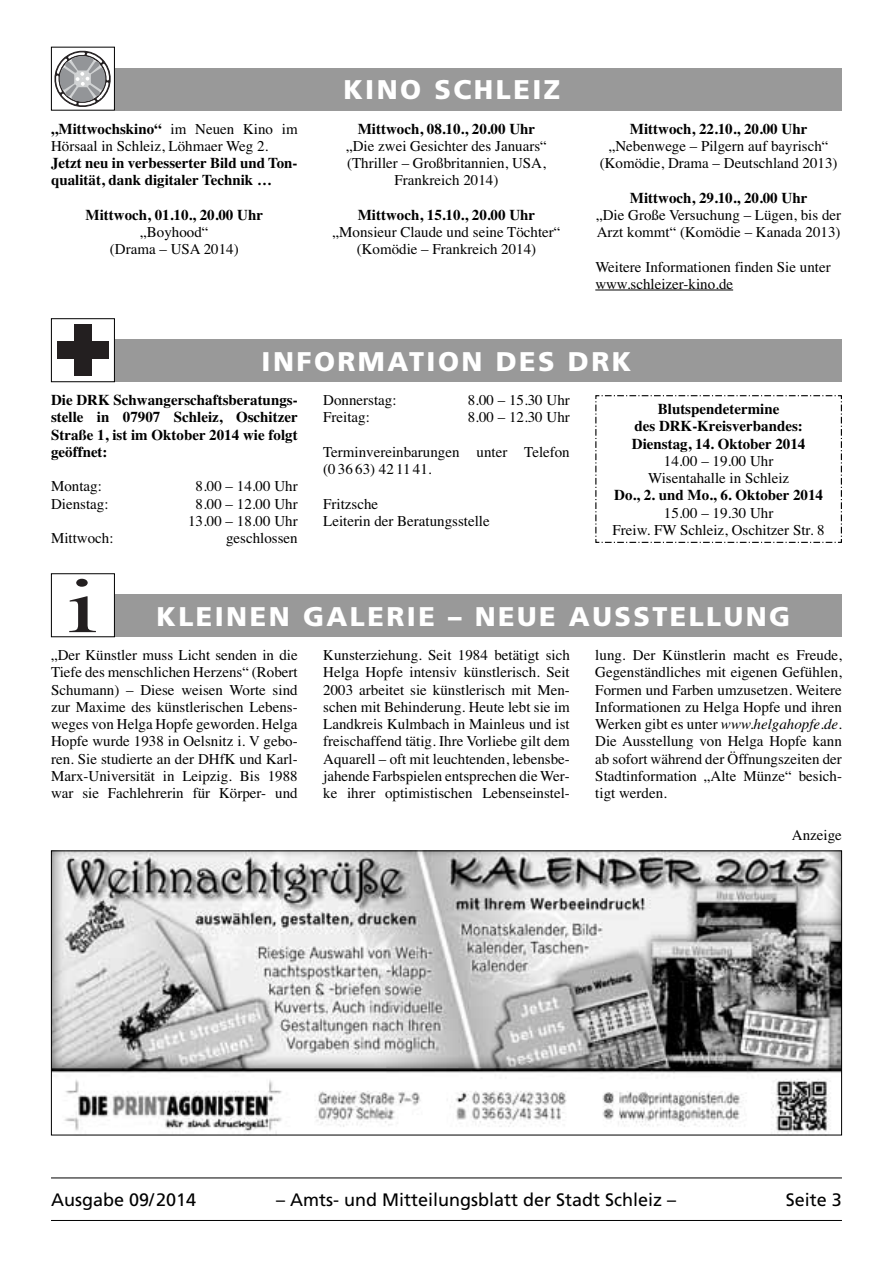
<style>
.page{position:relative;width:893px;height:1263px;background:#fff}
.page>*{position:absolute;margin:0;border:0;box-sizing:border-box;transform-origin:0 0}
.t1{font:900 27px "Frutiger";letter-spacing:.09em;color:#fff}
.t2{font:18px "Frutiger";color:#000}
.t3{font:15px/17.2px "Times";color:#000;text-align:center}
.t4{font:700 15px/17.2px "Times";color:#000;text-align:justify}
.s1{font-weight:700}
.s2{font-style:italic}
</style>
<div class="page">
<hr style="left:51px;top:1220px;width:791px;height:1px;background:#000">
<hr style="left:51px;top:1177px;width:791px;height:1px;background:#000">
<img style="left:53px;top:852px;width:787px;height:281px">
<div style="left:51px;top:595px;width:791px;height:42px;background:#999"></div>
<div style="left:51px;top:574px;width:63px;height:63px;background:#fff"></div>
<svg style="left:69px;top:579px;width:27px;height:53px"></svg>
<div style="left:51px;top:573px;width:64px;height:64px;border:1px solid #000"></div>
<svg style="left:595px;top:395px;width:247px;height:148px"></svg>
<div style="left:51px;top:340px;width:791px;height:42px;background:#999"></div>
<div style="left:51px;top:319px;width:63px;height:63px;background:#fff"></div>
<div style="left:74px;top:325px;width:17px;height:51px;background:#231f20"></div>
<div style="left:57px;top:342px;width:51px;height:17px;background:#231f20"></div>
<div style="left:51px;top:318px;width:64px;height:64px;border:1px solid #000"></div>
<div style="left:51px;top:68px;width:791px;height:43px;background:#999"></div>
<hr style="left:595px;top:290px;width:138px;height:1px;background:#000">
<svg style="left:53px;top:50px;width:60px;height:59px"></svg>
<div style="left:51px;top:47px;width:64px;height:64px;border:1px solid #000"></div>
<p class="t3" style="left:51px;top:121px;width:248px;text-align:left"><span class="s1">„Mittwochskino“</span> im Neuen Kino im<br>Hörsaal in Schleiz, Löhmaer Weg 2.</p>
<p class="t4" style="left:51px;top:156px;width:248px">Jetzt neu in verbesserter Bild und Ton&shy;qualität, dank digitaler Technik …</p>
<p class="t4" style="left:86px;top:207px;width:179px">Mittwoch, 01.10., 20.00 Uhr</p>
<p class="t3" style="left:110px;top:225px;width:130px">„Boyhood“<br>(Drama – USA 2014)</p>
<h1 class="t1" style="left:343px;top:79px;width:219px">KINO SCHLEIZ</h1>
<p class="t4" style="left:358px;top:121px;width:179px">Mittwoch, 08.10., 20.00 Uhr</p>
<p class="t3" style="left:346px;top:139px;width:202px">„Die zwei Gesichter des Januars“ (Thriller – Großbritannien, USA,<br>Frankreich 2014)</p>
<p class="t4" style="left:358px;top:207px;width:179px">Mittwoch, 15.10., 20.00 Uhr</p>
<p class="t3" style="left:332px;top:225px;width:230px">„Monsieur Claude und seine Töchter“ (Komödie – Frankreich 2014)</p>
<p class="t4" style="left:630px;top:121px;width:179px">Mittwoch, 22.10., 20.00 Uhr</p>
<p class="t3" style="left:600px;top:139px;width:239px">„Nebenwege – Pilgern auf bayrisch“ (Komödie, Drama – Deutschland 2013)</p>
<p class="t4" style="left:630px;top:190px;width:179px">Mittwoch, 29.10., 20.00 Uhr</p>
<p class="t3" style="left:596px;top:208px;width:247px;text-align:left">„Die Große Versuchung – Lügen, bis der<br>Arzt kommt“ (Komödie – Kanada 2013)</p>
<p class="t3" style="left:595px;top:259px;width:237px;text-align:left">Weitere Informationen finden Sie unter www.schleizer-kino.de</p>
<h1 class="t1" style="left:262px;top:350px;width:371px">INFORMATION DES DRK</h1>
<p class="t4" style="left:51px;top:393px;width:248px">Die DRK Schwangerschafts beratungs - stelle in 07907 Schleiz, Oschit zer Straße 1, ist im Oktober 2014 wie folgt geöffnet:</p>
<p class="t3" style="left:51px;top:479px;width:52px">Montag:</p>
<p class="t3" style="left:196px;top:479px;width:104px">8.00 – 14.00 Uhr</p>
<p class="t3" style="left:51px;top:496px;width:59px">Dienstag:</p>
<p class="t3" style="left:188px;top:496px;width:111px">8.00 – 12.00 Uhr<br>13.00 – 18.00 Uhr</p>
<p class="t3" style="left:51px;top:531px;width:64px">Mittwoch:</p>
<p class="t3" style="left:226px;top:531px;width:73px">geschlossen</p>
<p class="t3" style="left:323px;top:393px;width:75px">Donnerstag:</p>
<p class="t3" style="left:468px;top:393px;width:104px">8.00 – 15.30 Uhr</p>
<p class="t3" style="left:323px;top:410px;width:48px">Freitag:</p>
<p class="t3" style="left:468px;top:410px;width:104px">8.00 – 12.30 Uhr</p>
<p class="t3" style="left:323px;top:445px;width:248px;text-align:left">Terminvereinbarungen unter Telefon (0 36 63) 42 11 41.</p>
<p class="t3" style="left:323px;top:496px;width:168px;text-align:left">Fritzsche<br>Leiterin der Beratungsstelle</p>
<p class="t4" style="left:632px;top:402px;width:175px;text-align:center">Blutspendetermine<br>des DRK-Kreisverbandes:<br>Dienstag, 14. Oktober 2014</p>
<p class="t3" style="left:648px;top:454px;width:143px">14.00 – 19.00 Uhr<br>Wisentahalle in Schleiz</p>
<p class="t4" style="left:614px;top:488px;width:210px">Do., 2. und Mo., 6. Oktober 2014</p>
<p class="t3" style="left:613px;top:505px;width:214px">15.00 – 19.30 Uhr<br>Freiw. FW Schleiz, Oschitzer Str. 8</p>
<h1 class="t1" style="left:156px;top:605px;width:635px">KLEINEN GALERIE – NEUE AUSSTELLUNG</h1>
<p class="t3" style="left:51px;top:648px;width:248px;text-align:justify">„Der Künstler muss Licht senden in die Tiefe des menschlichen Herzens“ (Robert Schumann) – Diese weisen Worte sind zur Maxime des künstlerischen Lebens&shy;weges von Helga Hopfe geworden. Helga Hopfe wurde 1938 in Oelsnitz i. V gebo&shy;ren. Sie studierte an der DHfK und Karl-Marx-Universität in Leipzig. Bis 1988 war sie Fachlehrerin für Körper- und</p>
<p class="t3" style="left:323px;top:648px;width:248px;text-align:justify">Kunsterziehung. Seit 1984 betätigt sich Helga Hopfe intensiv künstlerisch. Seit 2003 arbeitet sie künstlerisch mit Men&shy;schen mit Behinderung. Heute lebt sie im Landkreis Kulmbach in Mainleus und ist freischaffend tätig. Ihre Vorliebe gilt dem Aquarell – oft mit leuchtenden, lebensbe&shy;jahende Farbspielen entsprechen die Wer&shy;ke ihrer optimistischen Lebenseinstel-</p>
<p class="t3" style="left:595px;top:648px;width:248px;text-align:justify">lung. Der Künstlerin macht es Freude, Gegenständliches mit eigenen Gefühlen, Formen und Farben umzusetzen. Weitere Informationen zu Helga Hopfe und ihren Werken gibt es unter <span class="s2">www.helgahopfe.de</span>.<br>Die Ausstellung von Helga Hopfe kann ab sofort während der Öffnungszeiten der Stadtinformation „Alte Münze“ besich&shy;tigt werden.</p>
<p class="t3" style="left:792px;top:827px;width:51px">Anzeige</p>
<p class="t2" style="left:51px;top:1193px;width:147px">Ausgabe 09/2014</p>
<p class="t2" style="left:276px;top:1193px;width:401px">– Amts- und Mitteilungsblatt der Stadt Schleiz –</p>
<p class="t2" style="left:786px;top:1193px;width:58px">Seite 3</p>
</div>
